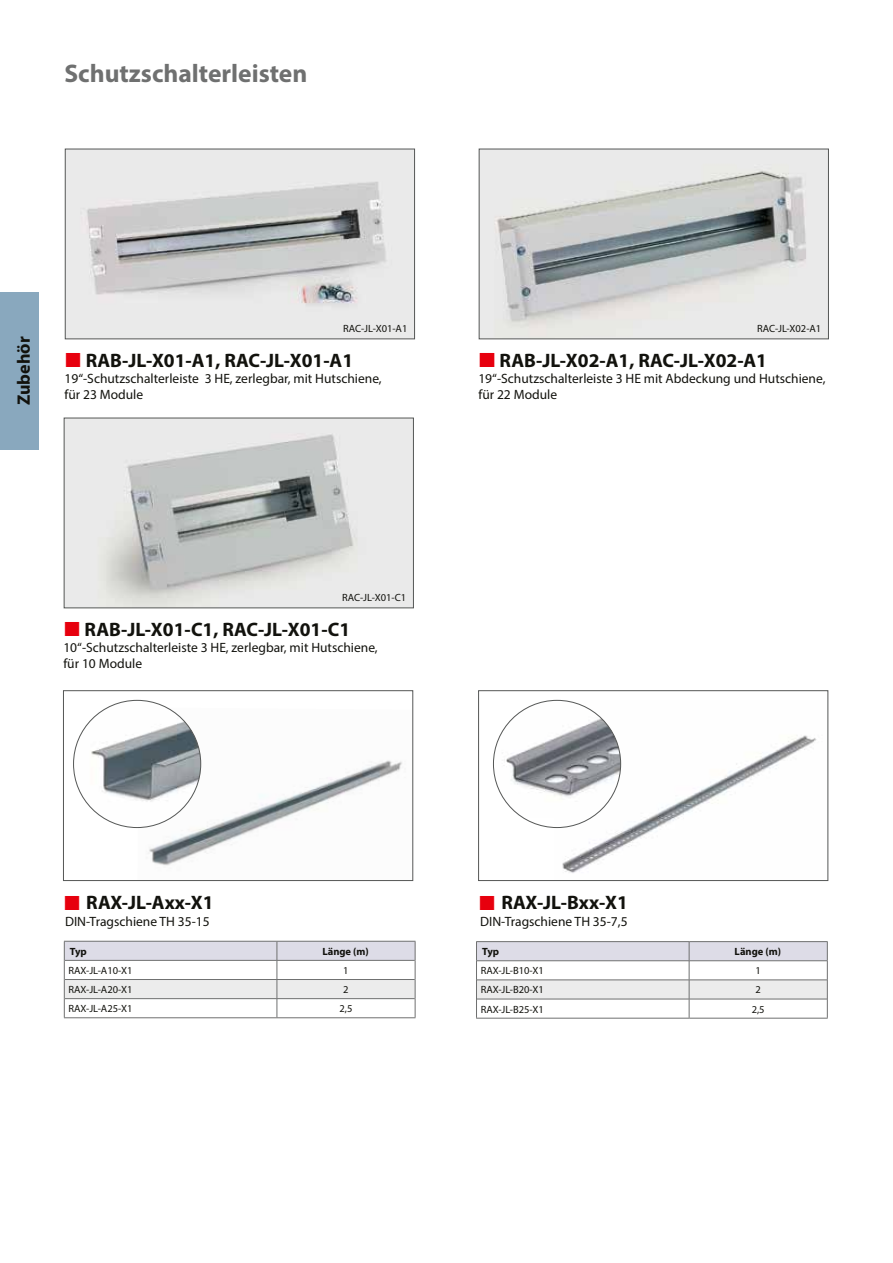
<style>
.page{position:relative;width:893px;height:1263px;background:#fff}
.page>*{position:absolute;margin:0;border:0;box-sizing:border-box;transform-origin:0 0}
.t1{font:700 25.5px "Myriad Pro";color:#6f7070}
.t2{font:700 19.5px "Myriad Pro";color:#12120d}
.t3{font:700 18px "Myriad Pro";color:#12120d}
.t4{font:13.5px/16.2px "Myriad Pro";color:#12120d}
.t5{font:10.5px "Myriad Pro";color:#12120d}
.t6{font:700 10.5px "Myriad Pro";color:#12120d}
</style>
<div class="page">
<svg style="left:64px;top:941px;width:352px;height:77px"></svg>
<hr style="left:64px;top:1017px;width:213px;height:1px;background:#6f7070">
<hr style="left:277px;top:1017px;width:138px;height:1px;background:#6f7070">
<hr style="left:65px;top:998px;width:212px;height:1px;background:#6f7070">
<hr style="left:277px;top:998px;width:138px;height:1px;background:#6f7070">
<hr style="left:476px;top:941px;width:213px;height:1px;background:#6f7070">
<hr style="left:689px;top:941px;width:139px;height:1px;background:#6f7070">
<svg style="left:476px;top:942px;width:352px;height:76px"></svg>
<hr style="left:476px;top:1018px;width:213px;height:1px;background:#6f7070">
<hr style="left:689px;top:1018px;width:139px;height:1px;background:#6f7070">
<hr style="left:477px;top:999px;width:212px;height:1px;background:#6f7070">
<hr style="left:689px;top:999px;width:138px;height:1px;background:#6f7070">
<img style="left:67px;top:151px;width:346px;height:186px">
<div style="left:65px;top:149px;width:350px;height:190px;border:1px solid #555756"></div>
<img style="left:66px;top:420px;width:346px;height:186px">
<div style="left:64px;top:418px;width:350px;height:190px;border:1px solid #555756"></div>
<div style="left:0;top:292px;width:38px;height:158px;background:#89a8be"></div>
<img style="left:562px;top:735px;width:255px;height:138px">
<div style="left:478px;top:690px;width:350px;height:191px;border:1px solid #555756"></div>
<img style="left:145px;top:759px;width:257px;height:107px">
<div style="left:63px;top:690px;width:350px;height:191px;border:1px solid #555756"></div>
<img style="left:493px;top:700px;width:128px;height:117px">
<img style="left:74px;top:700px;width:127px;height:125px">
<img style="left:481px;top:151px;width:346px;height:186px">
<div style="left:479px;top:149px;width:350px;height:190px;border:1px solid #555756"></div>
<h1 class="t1" style="left:64px;top:57px;width:245px">Schutzschalterleisten</h1>
<h3 class="t3" style="left:12px;top:405px;width:70px;rotate:-90deg">Zubehör</h3>
<p class="t5" style="left:343px;top:322px;width:66px">RAC-JL-X01-A1</p>
<h2 class="t2" style="left:86px;top:347px;width:269px">RAB-JL-X01-A1, RAC-JL-X01-A1</h2>
<p class="t4" style="left:64px;top:370px;width:319px">19“-Schutzschalterleiste 3 HE, zerlegbar, mit Hutschiene, für 23 Module</p>
<p class="t5" style="left:757px;top:322px;width:66px">RAC-JL-X02-A1</p>
<h2 class="t2" style="left:500px;top:347px;width:269px">RAB-JL-X02-A1, RAC-JL-X02-A1</h2>
<p class="t4" style="left:478px;top:370px;width:349px">19“-Schutzschalterleiste 3 HE mit Abdeckung und Hutschiene, für 22 Module</p>
<p class="t5" style="left:342px;top:591px;width:66px">RAC-JL-X01-C1</p>
<h2 class="t2" style="left:85px;top:616px;width:267px">RAB-JL-X01-C1, RAC-JL-X01-C1</h2>
<p class="t4" style="left:63px;top:639px;width:316px">10“-Schutzschalterleiste 3 HE, zerlegbar, mit Hutschiene, für 10 Module</p>
<h2 class="t2" style="left:86px;top:890px;width:129px">RAX-JL-Axx-X1</h2>
<p class="t4" style="left:65px;top:913px;width:146px">DIN-Tragschiene TH 35-15</p>
<h2 class="t2" style="left:501px;top:890px;width:128px">RAX-JL-Bxx-X1</h2>
<p class="t4" style="left:480px;top:913px;width:149px">DIN-Tragschiene TH 35-7,5</p>
<p class="t6" style="left:70px;top:944px;width:18px">Typ</p>
<p class="t6" style="left:322px;top:944px;width:48px">Länge (m)</p>
<p class="t6" style="left:482px;top:944px;width:18px">Typ</p>
<p class="t6" style="left:735px;top:944px;width:48px">Länge (m)</p>
<p class="t5" style="left:69px;top:964px;width:65px">RAX-JL-A10-X1</p>
<p class="t5" style="left:343px;top:964px;width:7px">1</p>
<p class="t5" style="left:69px;top:983px;width:65px">RAX-JL-A20-X1</p>
<p class="t5" style="left:343px;top:983px;width:7px">2</p>
<p class="t5" style="left:69px;top:1002px;width:65px">RAX-JL-A25-X1</p>
<p class="t5" style="left:340px;top:1002px;width:14px">2,5</p>
<p class="t5" style="left:481px;top:964px;width:65px">RAX-JL-B10-X1</p>
<p class="t5" style="left:755px;top:964px;width:7px">1</p>
<p class="t5" style="left:481px;top:983px;width:65px">RAX-JL-B20-X1</p>
<p class="t5" style="left:755px;top:983px;width:7px">2</p>
<p class="t5" style="left:481px;top:1002px;width:65px">RAX-JL-B25-X1</p>
<p class="t5" style="left:752px;top:1002px;width:14px">2,5</p>
</div>
